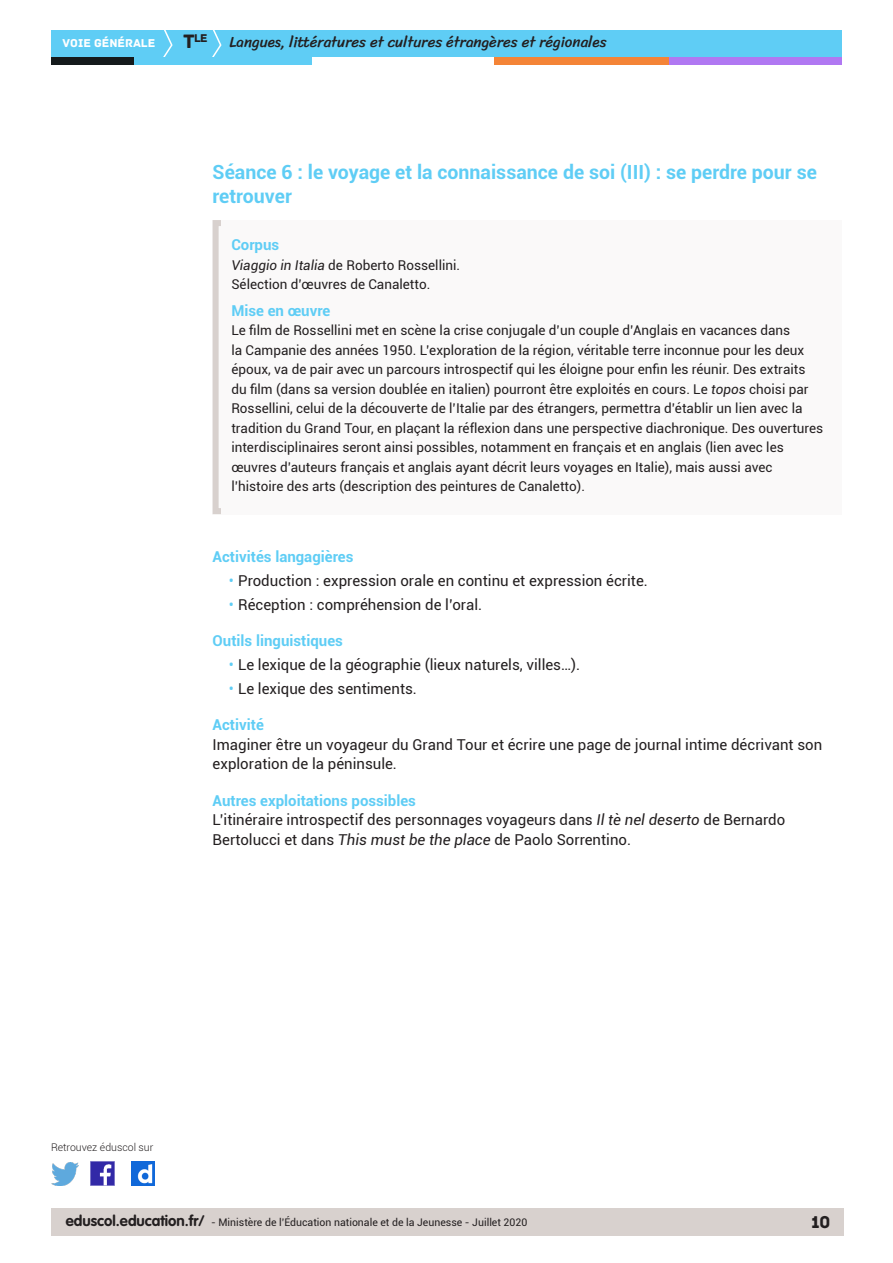
<style>
.page{position:relative;width:893px;height:1263px;background:#fff}
.page>*{position:absolute;margin:0;border:0;box-sizing:border-box;transform-origin:0 0}
._03_titre_2{font:700 19.5px/23.4px "Roboto";color:#5fcdf5}
.t1{font:18px "Archive";color:#231f20}
.Texte_courant{font:15px/19.5px "Roboto";color:#231f20}
._04_titre_3{font:700 15px "Roboto";color:#5fcdf5}
.t2{font:15px "Sriracha";color:#231f20}
._08_Titre_encadré{font:700 15px "Roboto";color:#5fcdf5}
._08_txt_encadré{font:13.5px/19.5px "Roboto";color:#231f20}
.t3{font:12px "Archive";color:#fff}
.t4{font:11.85px "Archive";color:#231f20}
.t5{font:10.5px "Roboto";color:#231f20}
.t6{font:300 10.5px "Roboto";color:#231f20}
.s1{font-size:20.4px}
.s2{font-style:italic}
.s3{color:#5fcdf5}
.s4{font-family:"VAG Rounded Std";font-weight:700;font-size:15px}
</style>
<div class="page">
<div style="left:51px;top:1209px;width:792px;height:27px;background:#d8d1ce"></div>
<div style="left:51px;top:30px;width:791px;height:27px;background:#5fcdf5"></div>
<svg style="left:163px;top:30px;width:10px;height:27px"></svg>
<svg style="left:212px;top:30px;width:10px;height:27px"></svg>
<div style="left:133px;top:57px;width:179px;height:8px;background:#5fcdf5"></div>
<div style="left:51px;top:57px;width:82px;height:8px;background:#141a1c"></div>
<div style="left:667px;top:57px;width:175px;height:8px;background:#b078f2"></div>
<div style="left:494px;top:57px;width:175px;height:8px;background:#f48437"></div>
<img style="left:91px;top:1162px;width:23px;height:23px">
<img style="left:51px;top:1163px;width:28px;height:22px">
<img style="left:132px;top:1162px;width:22px;height:23px">
<div style="left:213px;top:220px;width:629px;height:294px;background:#faf9f9"></div>
<div style="left:213px;top:220px;width:629px;height:294px;border:6px solid #d8d1ce"></div>
<p class="t4" style="left:183px;top:31px;width:26px"><span class="s1">T</span>le</p>
<p class="t3" style="left:63px;top:36px;width:94px">VOIE GÉNÉRALE</p>
<p class="t2" style="left:230px;top:33px;width:379px">Langues, littératures et cultures étrangères et régionales</p>
<p class="_03_titre_2" style="left:213px;top:160px;width:606px">Séance 6 : le voyage et la connaissance de soi (III) : se perdre pour se retrouver</p>
<p class="_08_Titre_encadré" style="left:231px;top:234px;width:49px">Corpus</p>
<p class="_08_txt_encadré" style="left:231px;top:254px;width:230px"><span class="s2">Viaggio in Italia</span> de Roberto Rossellini.</p>
<p class="_08_txt_encadré" style="left:231px;top:274px;width:200px">Sélection d’œuvres de Canaletto.</p>
<p class="_08_Titre_encadré" style="left:231px;top:300px;width:101px">Mise en œuvre</p>
<p class="_08_txt_encadré" style="left:231px;top:320px;width:593px">Le film de Rossellini met en scène la crise conjugale d’un couple d’Anglais en vacances dans<br>la Campanie des années 1950. L’exploration de la région, véritable terre inconnue pour les deux époux, va de pair avec un parcours introspectif qui les éloigne pour enfin les réunir. Des extraits du film (dans sa version doublée en italien) pourront être exploités en cours. Le <span class="s2">topos</span> choisi par Rossellini, celui de la découverte de l’Italie par des étrangers, permettra d’établir un lien avec la tradition du Grand Tour, en plaçant la réflexion dans une perspective diachronique. Des ouvertures interdisciplinaires seront ainsi possibles, notamment en français et en anglais (lien avec les œuvres d’auteurs français et anglais ayant décrit leurs voyages en Italie), mais aussi avec l’histoire des arts (description des peintures de Canaletto).</p>
<p class="_04_titre_3" style="left:213px;top:546px;width:142px">Activités langagières</p>
<p class="Texte_courant" style="left:229px;top:570px;width:420px"><span class="s3">•</span> Production : expression orale en continu et expression écrite.</p>
<p class="Texte_courant" style="left:229px;top:594px;width:255px"><span class="s3">•</span> Réception : compréhension de l’oral.</p>
<p class="_04_titre_3" style="left:213px;top:630px;width:132px">Outils linguistiques</p>
<p class="Texte_courant" style="left:229px;top:654px;width:353px"><span class="s3">•</span> Le lexique de la géographie (lieux naturels, villes…).</p>
<p class="Texte_courant" style="left:229px;top:678px;width:189px"><span class="s3">•</span> Le lexique des sentiments.</p>
<p class="_04_titre_3" style="left:213px;top:714px;width:53px">Activité</p>
<p class="Texte_courant" style="left:213px;top:734px;width:611px">Imaginer être un voyageur du Grand Tour et écrire une page de journal intime décrivant son exploration de la péninsule.</p>
<p class="_04_titre_3" style="left:213px;top:790px;width:205px">Autres exploitations possibles</p>
<p class="Texte_courant" style="left:213px;top:810px;width:574px">L’itinéraire introspectif des personnages voyageurs dans <span class="s2">Il tè nel deserto</span> de Bernardo<br>Bertolucci et dans <span class="s2">This must be the place</span> de Paolo Sorrentino.</p>
<p class="t6" style="left:51px;top:1140px;width:104px">Retrouvez éduscol sur</p>
<p class="t5" style="left:66px;top:1215px;width:463px"><span class="s4">eduscol.education.fr/</span> - Ministère de l’Éducation nationale et de la Jeunesse - Juillet 2020</p>
<h2 class="t1" style="left:811px;top:1211px;width:21px">10</h2>
</div>
